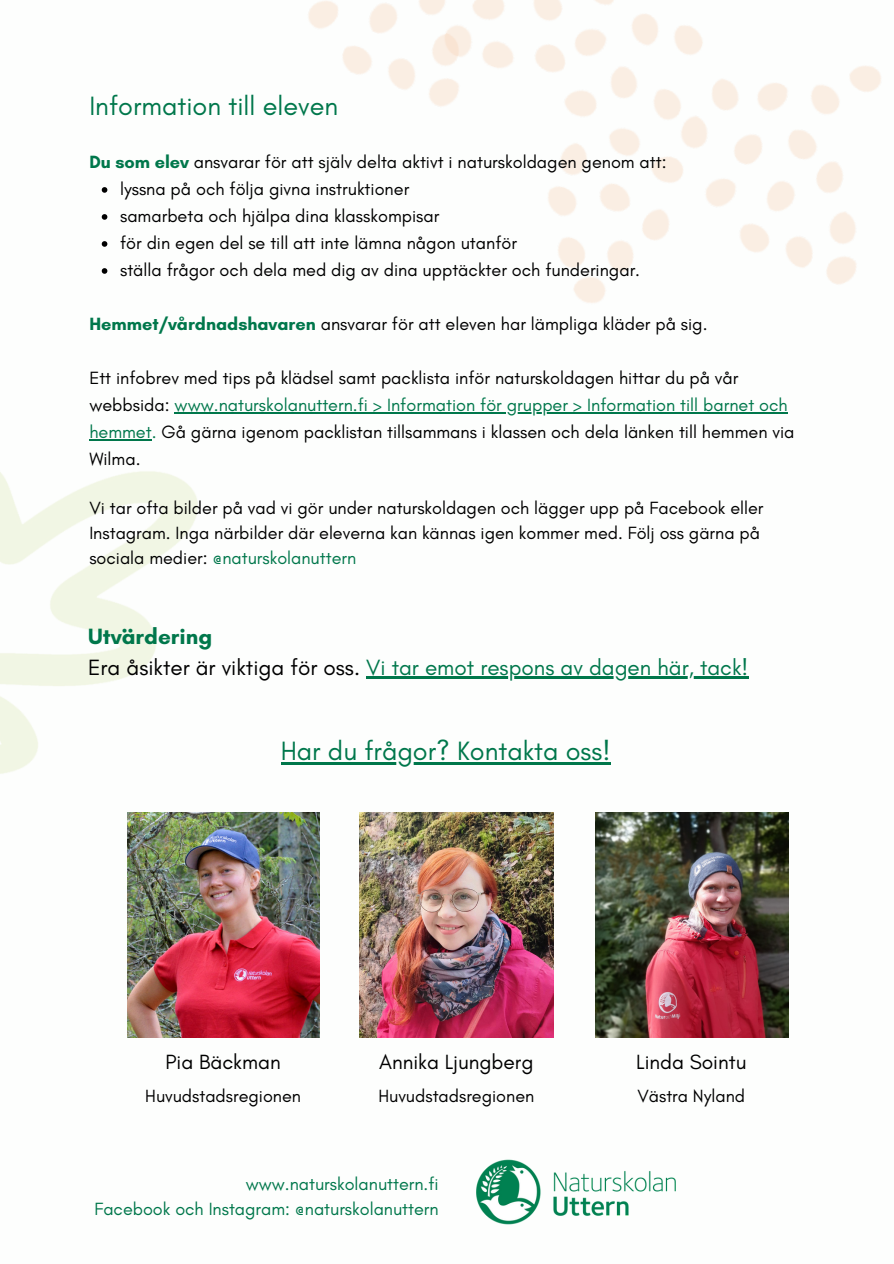
<style>
.page{position:relative;width:894px;height:1264px;background:#fff}
.page>*{position:absolute;margin:0;border:0;box-sizing:border-box;transform-origin:0 0}
.t1{font:27px "Glacial Indifference";color:#00774b}
.t2{font:22.5px/31.5px "Glacial Indifference";color:#00774b}
.t3{font:21px "Glacial Indifference";color:#000}
.t4{font:18px/27px "Glacial Indifference";color:#000}
.t5{font:18px/24.8px "Glacial Indifference";color:#00774b;text-align:right}
.s1{font-weight:700;color:#00774b}
.s2{color:#00774b}
.s3{font-weight:700}
.s4{color:#000}
</style>
<div class="page">
<img style="left:107px;top:0;width:774px;height:414px">
<img style="left:0;top:356px;width:235px;height:418px">
<img style="left:476px;top:1159px;width:200px;height:66px">
<img style="left:127px;top:812px;width:192px;height:225px">
<img style="left:359px;top:812px;width:194px;height:225px">
<hr style="left:280px;top:762px;width:330px;height:2px;background:#00774b">
<img style="left:595px;top:812px;width:193px;height:225px">
<svg style="left:102px;top:187px;width:5px;height:6px"></svg>
<svg style="left:102px;top:214px;width:5px;height:6px"></svg>
<svg style="left:102px;top:241px;width:5px;height:6px"></svg>
<svg style="left:102px;top:268px;width:5px;height:6px"></svg>
<hr style="left:174px;top:412px;width:613px;height:1px;background:#00774b">
<hr style="left:89px;top:439px;width:63px;height:1px;background:#00774b">
<hr style="left:366px;top:676px;width:382px;height:2px;background:#00774b">
<h1 class="t1" style="left:89px;top:89px;width:250px">Information till eleven</h1>
<p class="t4" style="left:120px;top:148px;width:548px;text-indent:-31px"><span class="s1">Du som elev</span> ansvarar för att själv delta aktivt i naturskoldagen genom att: lyssna på och följa givna instruktioner<br>samarbeta och hjälpa dina klasskompisar<br>för din egen del se till att inte lämna någon utanför<br>ställa frågor och dela med dig av dina upptäckter och funderingar.</p>
<p class="t4" style="left:89px;top:310px;width:619px"><span class="s1">Hemmet/vårdnadshavaren</span> ansvarar för att eleven har lämpliga kläder på sig.</p>
<p class="t4" style="left:89px;top:364px;width:706px">Ett infobrev med tips på klädsel samt packlista inför naturskoldagen hittar du på vår webbsida: <span class="s2">www.naturskolanuttern.fi &gt; Information för grupper &gt; Information till barnet och hemmet.</span> Gå gärna igenom packlistan tillsammans i klassen och dela länken till hemmen via Wilma.</p>
<p class="t4" style="left:89px;top:495px;width:675px;line-height:24.8px">Vi tar ofta bilder på vad vi gör under naturskoldagen och lägger upp på Facebook eller<br>Instagram. Inga närbilder där eleverna kan kännas igen kommer med. Följ oss gärna på sociala medier: <span class="s2">@naturskolanuttern</span></p>
<p class="t2" style="left:88px;top:620px;width:661px"><span class="s3">Utvärdering<br></span><span class="s4">Era åsikter är viktiga för oss.</span> Vi tar emot respons av dagen här, tack!</p>
<h1 class="t1" style="left:280px;top:734px;width:331px">Har du frågor? Kontakta oss!</h1>
<p class="t3" style="left:165px;top:1049px;width:117px">Pia Bäckman</p>
<p class="t3" style="left:379px;top:1049px;width:156px">Annika Ljungberg</p>
<p class="t3" style="left:636px;top:1049px;width:112px">Linda Sointu</p>
<p class="t4" style="left:145px;top:1082px;width:157px">Huvudstadsregionen</p>
<p class="t4" style="left:378px;top:1082px;width:157px">Huvudstadsregionen</p>
<p class="t4" style="left:637px;top:1082px;width:109px">Västra Nyland</p>
<p class="t5" style="left:94px;top:1171px;width:346px">www.naturskolanuttern.fi<br>Facebook och Instagram: @naturskolanuttern</p>
</div>
